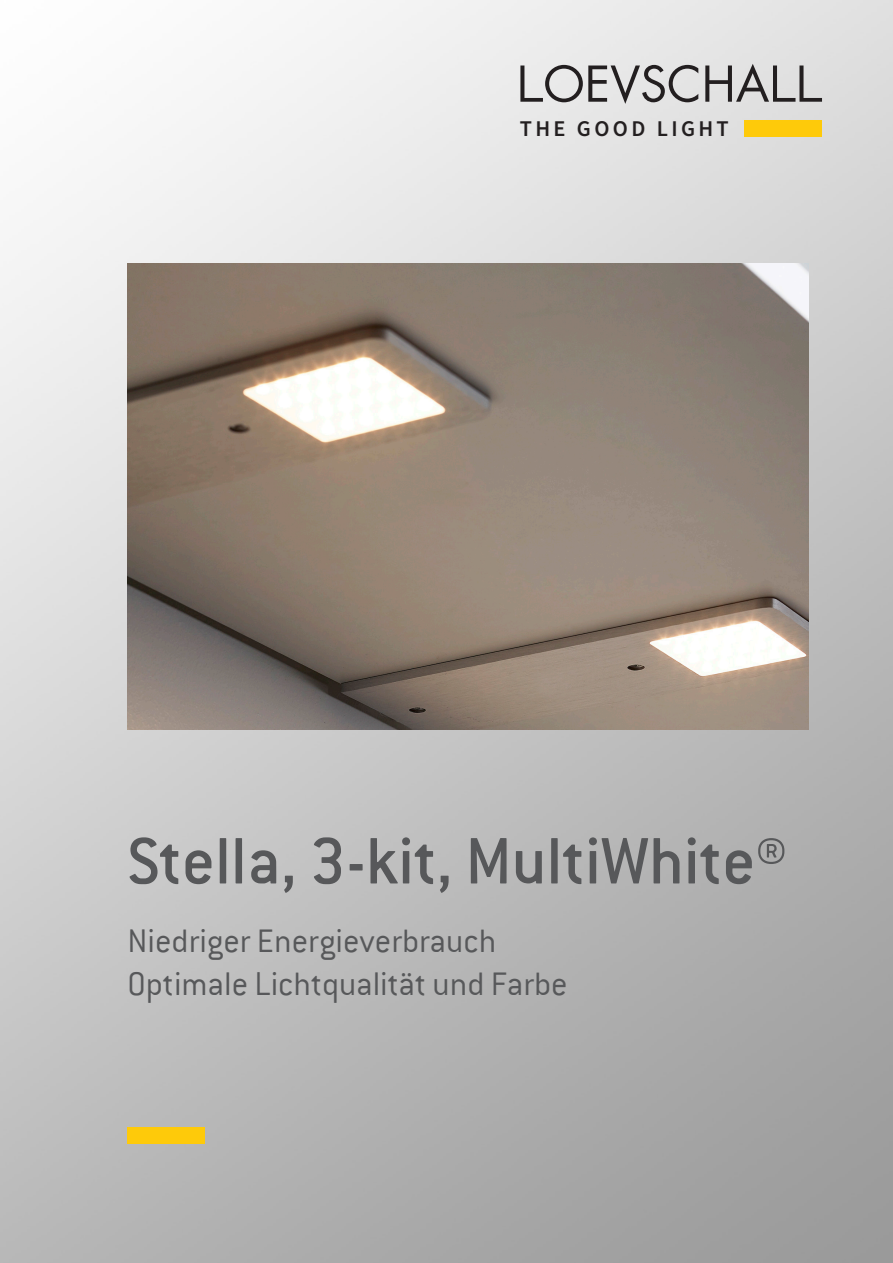
<style>
.page{position:relative;width:893px;height:1263px;background:#fff}
.page>*{position:absolute;margin:0;border:0;box-sizing:border-box;transform-origin:0 0}
.t1{font:500 72px "Conduit ITC";color:#57585a}
.t2{font:300 36px "Conduit ITC";color:#57585a}
.t3{font:600 22.5px "Source Sans Pro";letter-spacing:.15em;color:#231f20}
</style>
<div class="page">
<img style="left:0;top:0;width:893px;height:1263px">
<svg style="left:520px;top:65px;width:178px;height:39px;background:#b4b3b3"></svg>
<svg style="left:705px;top:64px;width:117px;height:38px;background:#b0afaf"></svg>
<div style="left:744px;top:120px;width:78px;height:17px;background:#feca0a"></div>
<div style="left:128px;top:1127px;width:77px;height:16px;background:#feca0a"></div>
<img style="left:128px;top:264px;width:680px;height:465px">
<p class="t3" style="left:520px;top:114px;width:211px">THE GOOD LIGHT</p>
<p class="t1" style="left:128px;top:820px;width:661px">Stella, 3-kit, MultiWhite®</p>
<p class="t2" style="left:128px;top:921px;width:370px">Niedriger Energieverbrauch</p>
<p class="t2" style="left:128px;top:964px;width:442px">Optimale Lichtqualität und Farbe</p>
</div>
